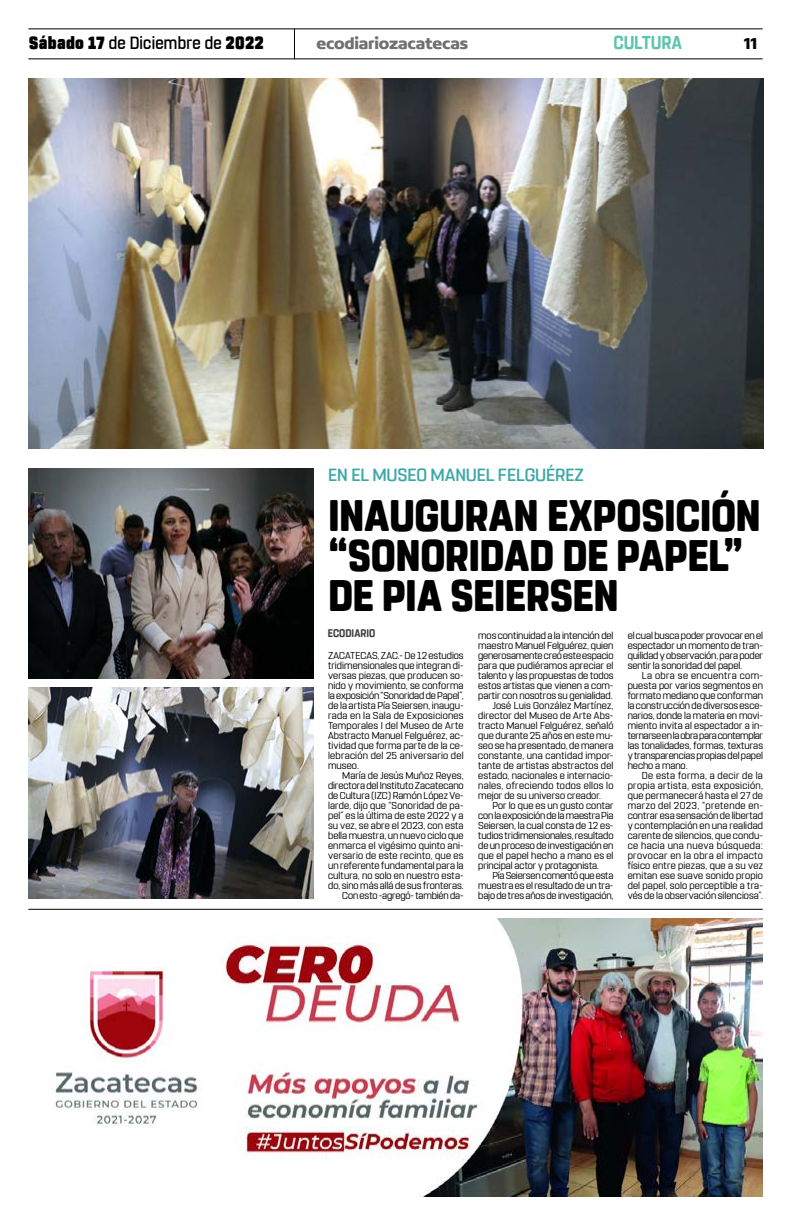
<style>
.page{position:relative;width:791px;height:1225px;background:#fff}
.page>*{position:absolute;margin:0;border:0;box-sizing:border-box;transform-origin:0 0}
.t1{font:800 44px/40px "Rohn Rounded";letter-spacing:-.015em;color:#000;scale:.91 1}
.t2{font:700 18.6px "Rohn Rounded";letter-spacing:-.01em;color:#5ec4af;scale:.91 1}
.t3{font:500 17.6px "Rohn Rounded";letter-spacing:.015em;color:#000;scale:.91 1}
.t4{font:500 17.6px "Rohn Rounded";color:#3ba8a6}
.t5{font:700 16.9px "Concord";letter-spacing:-.01em;color:#706f6f}
.t6{font:700 16.9px "Concord";color:#000}
.t7{font:700 11px "Rohn Rounded";letter-spacing:.005em;color:#3d3d3d;scale:.91 1}
.t8{font:10px/10px "Rohn Rounded";color:#000;text-align:justify}
.t9{font:10px "Rohn Rounded";letter-spacing:.02em;color:#000}
.t10{font:10px "Rohn Rounded";letter-spacing:.03em;color:#000}
.s1{font-weight:900}
</style>
<div class="page">
<hr style="left:28px;top:28px;width:735px;height:1px;background:#000">
<hr style="left:28px;top:58px;width:735px;height:1px;background:#000">
<hr style="left:294px;top:29px;width:1px;height:30px;background:#000">
<img style="left:54px;top:918px;width:708px;height:278px">
<hr style="left:28px;top:908px;width:735px;height:1px;background:#000">
<img style="left:28px;top:688px;width:286px;height:210px">
<img style="left:28px;top:78px;width:735px;height:370px">
<img style="left:28px;top:468px;width:286px;height:210px">
<h3 class="t3" style="left:29px;top:33px;width:260px"><span class="s1">Sábado 17</span> de Diciembre de <span class="s1">2022</span></h3>
<h3 class="t5" style="left:316px;top:33px;width:153px">ecodiariozacatecas</h3>
<h2 class="t2" style="left:613px;top:32px;width:77px">CULTURA</h2>
<h3 class="t6" style="left:744px;top:33px;width:15px">11</h3>
<h3 class="t4" style="left:328px;top:465px;width:257px">EN EL MUSEO MANUEL FELGUÉREZ</h3>
<h1 class="t1" style="left:328px;top:495px;width:477px">INAUGURAN EXPOSICIÓN “SONORIDAD DE PAPEL”<br>DE PIA SEIERSEN</h1>
<p class="t7" style="left:328px;top:626px;width:54px">ECODIARIO</p>
<p class="t8" style="left:478px;top:630px;width:137px">mos continuidad a la intención del</p>
<p class="t8" style="left:478px;top:640px;width:137px">maestro Manuel Felguérez, quien</p>
<p class="t8" style="left:478px;top:650px;width:137px">generosamente creó este espacio</p>
<p class="t8" style="left:478px;top:660px;width:137px">para que pudiéramos apreciar el</p>
<p class="t8" style="left:478px;top:670px;width:137px">talento y las propuestas de todos</p>
<p class="t8" style="left:478px;top:680px;width:137px">estos artistas que vienen a com-</p>
<p class="t8" style="left:478px;top:690px;width:136px">partir con nosotros su genialidad.</p>
<p class="t8" style="left:492px;top:700px;width:123px">José Luis González Martínez,</p>
<p class="t8" style="left:478px;top:710px;width:137px">director del Museo de Arte Abs-</p>
<p class="t8" style="left:478px;top:720px;width:137px">tracto Manuel Felguérez, señaló</p>
<p class="t8" style="left:478px;top:730px;width:137px">que durante 25 años en este mu-</p>
<p class="t8" style="left:478px;top:740px;width:137px">seo se ha presentado, de manera</p>
<p class="t9" style="left:478px;top:749px;width:137px">constante, una cantidad impor-</p>
<p class="t9" style="left:478px;top:759px;width:137px">tante de artistas abstractos del</p>
<p class="t8" style="left:478px;top:770px;width:137px">estado, nacionales e internacio-</p>
<p class="t10" style="left:478px;top:779px;width:137px">nales, ofreciendo todos ellos lo</p>
<p class="t8" style="left:478px;top:790px;width:124px">mejor de su universo creador.</p>
<p class="t8" style="left:492px;top:800px;width:123px">Por lo que es un gusto contar</p>
<p class="t8" style="left:478px;top:810px;width:137px">con la exposición de la maestra Pia</p>
<p class="t8" style="left:478px;top:820px;width:137px">Seiersen, la cual consta de 12 es-</p>
<p class="t8" style="left:478px;top:830px;width:137px">tudios tridimensionales, resultado</p>
<p class="t8" style="left:478px;top:840px;width:137px">de un proceso de investigación en</p>
<p class="t8" style="left:478px;top:850px;width:137px">que el papel hecho a mano es el</p>
<p class="t8" style="left:478px;top:860px;width:122px">principal actor y protagonista.</p>
<p class="t8" style="left:492px;top:870px;width:123px">Pía Seiersen comentó que esta</p>
<p class="t8" style="left:478px;top:880px;width:137px">muestra es el resultado de un tra-</p>
<p class="t8" style="left:478px;top:890px;width:137px">bajo de tres años de investigación,</p>
<p class="t8" style="left:328px;top:650px;width:137px">ZACATECAS, ZAC.- De 12 estudios tridimensionales que integran di&shy;versas piezas, que producen so&shy;nido y movimiento, se conforma la exposición “Sonoridad de Papel”, de la artista Pía Seiersen, inaugu&shy;rada en la Sala de Exposiciones Temporales I del Museo de Arte Abstracto Manuel Felguérez, ac&shy;tividad que forma parte de la ce&shy;lebración del 25 aniversario del museo.</p>
<p class="t8" style="left:328px;top:770px;width:137px;text-align:right">María de Jesús Muñoz Reyes, directora del Instituto Zacatecano de Cultura (IZC) Ramón López Ve&shy;larde, dijo que “Sonoridad de pa&shy;pel” es la última de este 2022 y a su vez, se abre el 2023, con esta bella muestra, un nuevo ciclo que enmarca el vigésimo quinto ani&shy;versario de este recinto, que es un referente fundamental para la cultura, no solo en nuestro esta&shy;do, sino más allá de sus fronteras.<br>Con esto -agregó- también da-</p>
<p class="t8" style="left:628px;top:630px;width:137px">el cual busca poder provocar en el espectador un momento de tran&shy;quilidad y observación, para poder sentir la sonoridad del papel.</p>
<p class="t8" style="left:628px;top:670px;width:137px;text-indent:14px">La obra se encuentra com&shy;puesta por varios segmentos en formato mediano que conforman la construcción de diversos esce&shy;narios, donde la materia en movi&shy;miento invita al espectador a in&shy;ternarse en la obra para contemplar las tonalidades, formas, texturas y transparencias propias del papel hecho a mano.</p>
<p class="t8" style="left:628px;top:770px;width:137px;text-indent:14px">De esta forma, a decir de la propia artista, esta exposición, que permanecerá hasta el 27 de marzo del 2023, “pretende en&shy;contrar esa sensación de libertad y contemplación en una realidad carente de silencios, que condu&shy;ce hacia una nueva búsqueda: provocar en la obra el impacto físico entre piezas, que a su vez emitan ese suave sonido propio del papel, solo perceptible a tra&shy;vés de la observación silenciosa”.</p>
</div>
